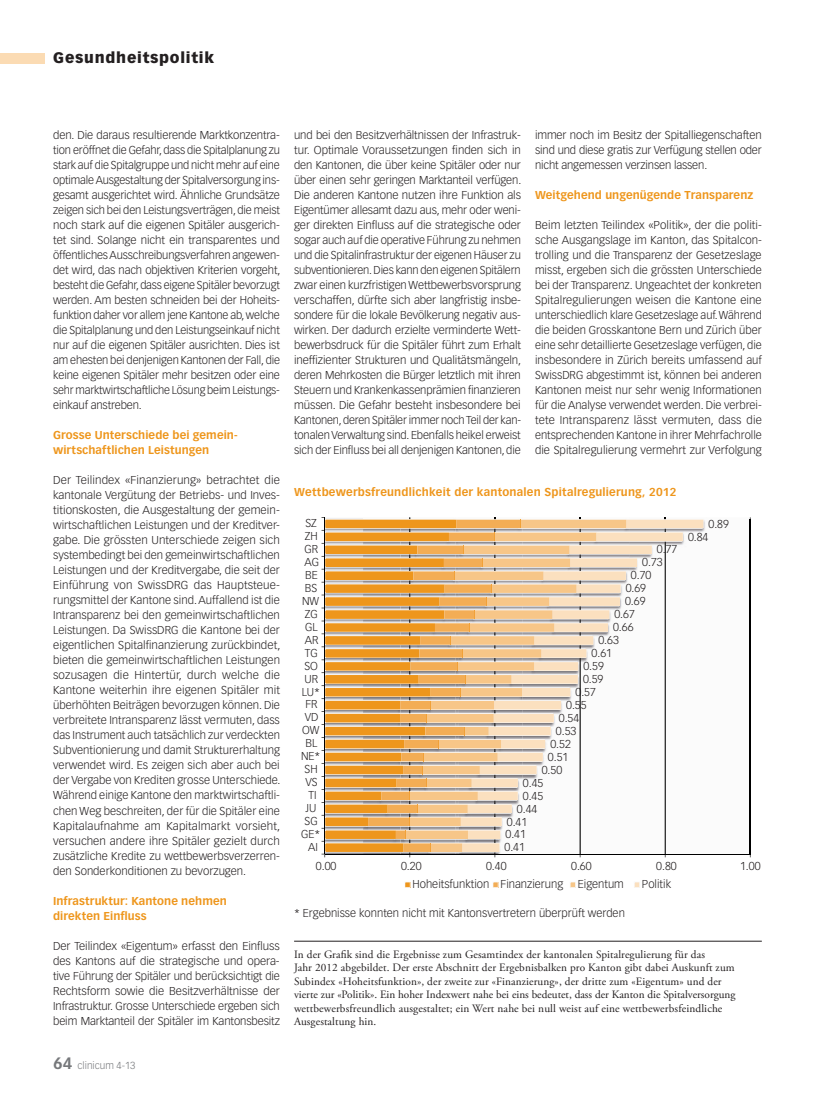
<style>
.page{position:relative;width:815px;height:1099px;background:#fff}
.page>*{position:absolute;margin:0;border:0;box-sizing:border-box;transform-origin:0 0}
.t1{font:900 15px "Vectora LT Std";letter-spacing:.05em;color:#231f20}
.t2{font:300 11.25px/15px "Vectora LT Std";letter-spacing:-.01em;color:#231f20;text-align:justify}
.t3{font:11.25px/13.5px "Adobe Garamond Pro";letter-spacing:.01em;color:#231f20}
.t4{font:700 11.25px/15px "Vectora LT Std";letter-spacing:.01em;color:#ee961c}
.t5{font:300 10px "Vectora LH";color:#76787b}
.s1{font-weight:700;font-size:16.25px}
</style>
<div class="page">
<div style="left:0;top:53px;width:45px;height:10px;background:#fbdbb3"></div>
<svg style="left:405px;top:882px;width:6px;height:5px"></svg>
<svg style="left:493px;top:882px;width:6px;height:5px"></svg>
<svg style="left:570px;top:882px;width:6px;height:5px"></svg>
<svg style="left:634px;top:882px;width:6px;height:5px"></svg>
<svg style="left:322px;top:517px;width:429px;height:340px"></svg>
<hr style="left:294px;top:940px;width:468px;height:1px;background:#231f20">
<h1 class="t1" style="left:53px;top:49px;width:162px">Gesundheitspolitik</h1>
<p class="t2" style="left:53px;top:128px;width:229px;text-align:left">den. Die daraus resultierende Marktkonzentra&shy;tion eröffnet die Gefahr, dass die Spitalplanung zu stark auf die Spitalgruppe und nicht mehr auf eine optimale Ausgestaltung der Spitalversorgung ins&shy;gesamt ausgerichtet wird. Ähnliche Grundsätze zeigen sich bei den Leistungsverträgen, die meist noch stark auf die eigenen Spitäler ausgerich&shy;tet sind. Solange nicht ein transparentes und öffentliches Ausschreibungsverfahren angewen&shy;det wird, das nach objektiven Kriterien vorgeht, besteht die Gefahr, dass eigene Spitäler bevorzugt werden. Am besten schneiden bei der Hoheits&shy;funktion daher vor allem jene Kantone ab, welche die Spitalplanung und den Leistungseinkauf nicht nur auf die eigenen Spitäler ausrichten. Dies ist am ehesten bei denjenigen Kantonen der Fall, die keine eigenen Spitäler mehr besitzen oder eine sehr marktwirtschaftliche Lösung beim Leistungs&shy;einkauf anstreben.</p>
<p class="t4" style="left:53px;top:428px;width:186px">Grosse Unterschiede bei gemein&shy;wirtschaftlichen Leistungen</p>
<p class="t2" style="left:53px;top:473px;width:229px">Der Teilindex «Finanzierung» betrachtet die kantonale Vergütung der Betriebs- und Inves&shy;titionskosten, die Ausgestaltung der gemein&shy;wirtschaftlichen Leistungen und der Kreditver&shy;gabe. Die grössten Unterschiede zeigen sich systembedingt bei den gemeinwirtschaftlichen Leistungen und der Kreditvergabe, die seit der Einführung von SwissDRG das Hauptsteue&shy;rungsmittel der Kantone sind. Auffallend ist die Intransparenz bei den gemeinwirtschaftlichen Leistungen. Da SwissDRG die Kantone bei der eigentlichen Spitalfinanzierung zurückbindet, bieten die gemeinwirtschaftlichen Leistungen sozusagen die Hintertür, durch welche die Kantone weiterhin ihre eigenen Spitäler mit überhöhten Beiträgen bevorzugen können. Die verbreitete Intransparenz lässt vermuten, dass das Instrument auch tatsächlich zur verdeckten Subventionierung und damit Strukturerhaltung verwendet wird. Es zeigen sich aber auch bei der Vergabe von Krediten grosse Unterschiede.<br>Während einige Kantone den marktwirtschaftli&shy;chen Weg beschreiten, der für die Spitäler eine Kapitalaufnahme am Kapitalmarkt vorsieht, versuchen andere ihre Spitäler gezielt durch zusätzliche Kredite zu wettbewerbsverzerren&shy;den Sonderkonditionen zu bevorzugen.</p>
<p class="t4" style="left:53px;top:893px;width:175px">Infrastruktur: Kantone nehmen direkten Einfluss</p>
<p class="t2" style="left:53px;top:938px;width:228px">Der Teilindex «Eigentum» erfasst den Einfluss des Kantons auf die strategische und opera&shy;tive Führung der Spitäler und berücksichtigt die Rechtsform sowie die Besitzverhältnisse der Infrastruktur. Grosse Unterschiede ergeben sich beim Marktanteil der Spitäler im Kantonsbesitz</p>
<p class="t5" style="left:53px;top:1059px;width:84px"><span class="s1">64</span> clinicum 4-13</p>
<p class="t2" style="left:294px;top:128px;width:229px">und bei den Besitzverhältnissen der Infrastruk&shy;tur. Optimale Voraussetzungen finden sich in den Kantonen, die über keine Spitäler oder nur über einen sehr geringen Marktanteil verfügen.<br>Die anderen Kantone nutzen ihre Funktion als Eigentümer allesamt dazu aus, mehr oder weni&shy;ger direkten Einfluss auf die strategische oder sogar auch auf die operative Führung zu nehmen und die Spitalinfrastruktur der eigenen Häuser zu subventionieren. Dies kann den eigenen Spitälern zwar einen kurzfristigen Wettbewerbsvorsprung verschaffen, dürfte sich aber langfristig insbe&shy;sondere für die lokale Bevölkerung negativ aus&shy;wirken. Der dadurch erzielte verminderte Wett&shy;bewerbsdruck für die Spitäler führt zum Erhalt ineffizienter Strukturen und Qualitätsmängeln, deren Mehrkosten die Bürger letztlich mit ihren Steuern und Krankenkassenprämien finanzieren müssen. Die Gefahr besteht insbesondere bei Kantonen, deren Spitäler immer noch Teil der kan&shy;tonalen Verwaltung sind. Ebenfalls heikel erweist sich der Einfluss bei all denjenigen Kantonen, die</p>
<p class="t2" style="left:535px;top:128px;width:228px">immer noch im Besitz der Spitalliegenschaften sind und diese gratis zur Verfügung stellen oder nicht angemessen verzinsen lassen.</p>
<p class="t4" style="left:535px;top:188px;width:220px">Weitgehend ungenügende Transparenz</p>
<p class="t2" style="left:535px;top:218px;width:228px">Beim letzten Teilindex «Politik», der die politi&shy;sche Ausgangslage im Kanton, das Spitalcon&shy;trolling und die Transparenz der Gesetzeslage misst, ergeben sich die grössten Unterschiede bei der Transparenz. Ungeachtet der konkreten Spitalregulierungen weisen die Kantone eine unterschiedlich klare Gesetzeslage auf. Während die beiden Grosskantone Bern und Zürich über eine sehr detaillierte Gesetzeslage verfügen, die insbesondere in Zürich bereits umfassend auf SwissDRG abgestimmt ist, können bei anderen Kantonen meist nur sehr wenig Informationen für die Analyse verwendet werden. Die verbrei&shy;tete Intransparenz lässt vermuten, dass die entsprechenden Kantone in ihrer Mehrfachrolle die Spitalregulierung vermehrt zur Verfolgung</p>
<p class="t4" style="left:294px;top:485px;width:384px">Wettbewerbsfreundlichkeit der kantonalen Spitalregulierung, 2012</p>
<p class="t2" style="left:305px;top:515px;width:13px">SZ</p>
<p class="t2" style="left:305px;top:528px;width:14px">ZH</p>
<p class="t2" style="left:304px;top:541px;width:15px">GR</p>
<p class="t2" style="left:657px;top:542px;width:22px">0.77</p>
<p class="t2" style="left:305px;top:554px;width:16px">AG</p>
<p class="t2" style="left:642px;top:555px;width:22px">0.73</p>
<p class="t2" style="left:305px;top:567px;width:14px">BE</p>
<p class="t2" style="left:631px;top:568px;width:22px">0.70</p>
<p class="t2" style="left:305px;top:580px;width:14px">BS</p>
<p class="t2" style="left:626px;top:581px;width:22px">0.69</p>
<p class="t2" style="left:302px;top:593px;width:19px">NW</p>
<p class="t2" style="left:625px;top:594px;width:22px">0.69</p>
<p class="t2" style="left:305px;top:606px;width:14px">ZG</p>
<p class="t2" style="left:614px;top:607px;width:22px">0.67</p>
<p class="t2" style="left:305px;top:619px;width:14px">GL</p>
<p class="t2" style="left:613px;top:620px;width:22px">0.66</p>
<p class="t2" style="left:305px;top:632px;width:15px">AR</p>
<p class="t2" style="left:598px;top:632px;width:22px">0.63</p>
<p class="t2" style="left:305px;top:645px;width:14px">TG</p>
<p class="t2" style="left:592px;top:645px;width:22px">0.61</p>
<p class="t2" style="left:304px;top:658px;width:15px">SO</p>
<p class="t2" style="left:583px;top:658px;width:22px">0.59</p>
<p class="t2" style="left:305px;top:671px;width:15px">UR</p>
<p class="t2" style="left:583px;top:671px;width:22px">0.59</p>
<p class="t2" style="left:302px;top:684px;width:20px">LU*</p>
<p class="t2" style="left:576px;top:684px;width:22px">0.57</p>
<p class="t2" style="left:305px;top:697px;width:14px">FR</p>
<p class="t2" style="left:566px;top:697px;width:22px">0.55</p>
<p class="t2" style="left:305px;top:710px;width:15px">VD</p>
<p class="t2" style="left:559px;top:710px;width:22px">0.54</p>
<p class="t2" style="left:302px;top:723px;width:19px">OW</p>
<p class="t2" style="left:556px;top:723px;width:22px">0.53</p>
<p class="t2" style="left:305px;top:736px;width:13px">BL</p>
<p class="t2" style="left:550px;top:736px;width:22px">0.52</p>
<p class="t2" style="left:301px;top:749px;width:21px">NE*</p>
<p class="t2" style="left:548px;top:749px;width:22px">0.51</p>
<p class="t2" style="left:305px;top:762px;width:15px">SH</p>
<p class="t2" style="left:542px;top:762px;width:22px">0.50</p>
<p class="t2" style="left:305px;top:774px;width:14px">VS</p>
<p class="t2" style="left:523px;top:775px;width:22px">0.45</p>
<p class="t2" style="left:308px;top:787px;width:10px">TI</p>
<p class="t2" style="left:523px;top:788px;width:22px">0.45</p>
<p class="t2" style="left:306px;top:800px;width:12px">JU</p>
<p class="t2" style="left:517px;top:801px;width:22px">0.44</p>
<p class="t2" style="left:305px;top:813px;width:15px">SG</p>
<p class="t2" style="left:507px;top:814px;width:22px">0.41</p>
<p class="t2" style="left:301px;top:826px;width:21px">GE*</p>
<p class="t2" style="left:505px;top:827px;width:22px">0.41</p>
<p class="t2" style="left:308px;top:839px;width:11px">AI</p>
<p class="t2" style="left:505px;top:840px;width:22px">0.41</p>
<p class="t2" style="left:709px;top:516px;width:22px">0.89</p>
<p class="t2" style="left:688px;top:529px;width:22px">0.84</p>
<p class="t2" style="left:316px;top:859px;width:22px">0.00</p>
<p class="t2" style="left:401px;top:859px;width:22px">0.20</p>
<p class="t2" style="left:486px;top:859px;width:22px">0.40</p>
<p class="t2" style="left:571px;top:859px;width:22px">0.60</p>
<p class="t2" style="left:656px;top:859px;width:22px">0.80</p>
<p class="t2" style="left:740px;top:859px;width:22px">1.00</p>
<p class="t2" style="left:412px;top:876px;width:152px">Hoheitsfunktion Finanzierung</p>
<p class="t2" style="left:578px;top:876px;width:48px">Eigentum</p>
<p class="t2" style="left:642px;top:876px;width:31px">Politik</p>
<p class="t2" style="left:294px;top:905px;width:332px">* Ergebnisse konnten nicht mit Kantonsvertretern überprüft werden</p>
<p class="t3" style="left:294px;top:947px;width:443px">In der Grafik sind die Ergebnisse zum Gesamtindex der kantonalen Spitalregulierung für das<br>Jahr 2012 abgebildet. Der erste Abschnitt der Ergebnisbalken pro Kanton gibt dabei Auskunft zum Subindex «Hoheitsfunktion», der zweite zur «Finanzierung», der dritte zum «Eigentum» und der vierte zur «Politik». Ein hoher Indexwert nahe bei eins bedeutet, dass der Kanton die Spitalversorgung wettbewerbsfreundlich ausgestaltet; ein Wert nahe bei null weist auf eine wettbewerbsfeindliche Ausgestaltung hin.</p>
</div>
